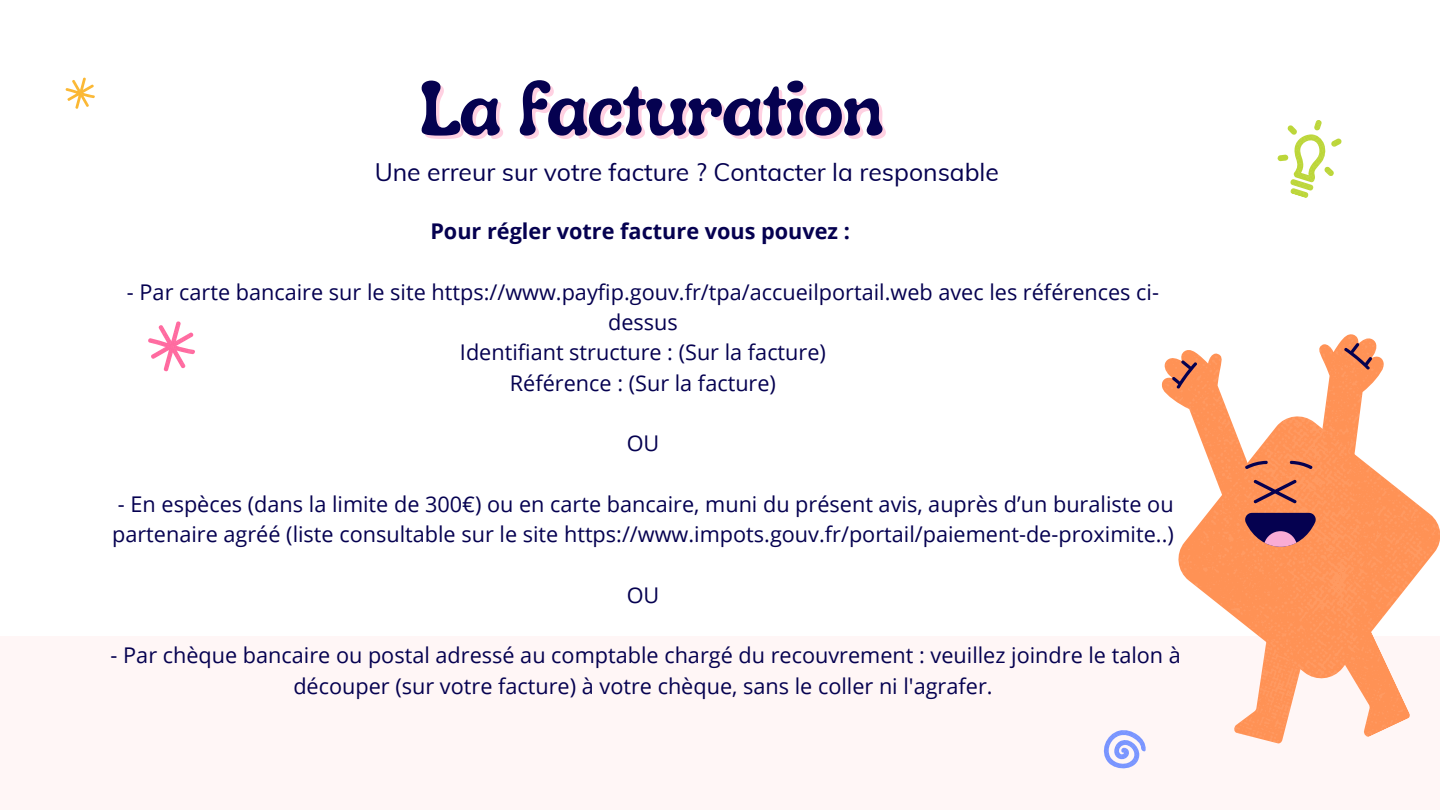
<style>
.page{position:relative;width:1440px;height:810px;background:#fff}
.page>*{position:absolute;margin:0;border:0;box-sizing:border-box;transform-origin:0 0}
.t1{font:700 76.9px "Luckybones";letter-spacing:-.02em;color:#050150}
.t2{font:24.8px "Muli";color:#050150}
.t3{font:21.7px/30.3px "Open Sans";color:#050150;text-align:center}
.t4{font:700 21.7px "Open Sans";color:#050150}
</style>
<div class="page">
<div style="left:0;top:636px;width:1440px;height:174px;background:#fff6f6"></div>
<svg style="left:1161px;top:334px;width:223px;height:65px"></svg>
<svg style="left:1170px;top:342px;width:203px;height:48px"></svg>
<svg style="left:1234px;top:696px;width:176px;height:48px"></svg>
<svg style="left:1175px;top:401px;width:265px;height:293px"></svg>
<svg style="left:1244px;top:461px;width:73px;height:86px;background:#b1685d"></svg>
<svg style="left:148px;top:321px;width:47px;height:51px"></svg>
<svg style="left:1277px;top:120px;width:65px;height:78px"></svg>
<svg style="left:65px;top:77px;width:30px;height:32px"></svg>
<svg style="left:1103px;top:730px;width:43px;height:39px"></svg>
<p class="t1" style="left:420px;top:58px;width:466px">La facturation</p>
<p class="t2" style="left:375px;top:156px;width:626px">Une erreur sur votre facture ? Contacter la responsable</p>
<p class="t4" style="left:430px;top:216px;width:421px">Pour régler votre facture vous pouvez :</p>
<p class="t3" style="left:127px;top:276px;width:1033px">- Par carte bancaire sur le site https://www.payfip.gouv.fr/tpa/accueilportail.web avec les références ci&shy;dessus</p>
<p class="t3" style="left:460px;top:337px;width:368px">Identifiant structure : (Sur la facture)</p>
<p class="t3" style="left:510px;top:367px;width:268px">Référence : (Sur la facture)</p>
<p class="t3" style="left:627px;top:428px;width:34px">OU</p>
<p class="t3" style="left:112px;top:488px;width:1063px;text-align:left">- En espèces (dans la limite de 300€) ou en carte bancaire, muni du présent avis, auprès d’un buraliste ou partenaire agréé (liste consultable sur le site https://www.impots.gouv.fr/portail/paiement-de-proximite..)</p>
<p class="t3" style="left:627px;top:579px;width:34px">OU</p>
<p class="t3" style="left:111px;top:640px;width:1072px">- Par chèque bancaire ou postal adressé au comptable chargé du recouvrement : veuillez joindre le talon à découper (sur votre facture) à votre chèque, sans le coller ni l'agrafer.</p>
</div>
